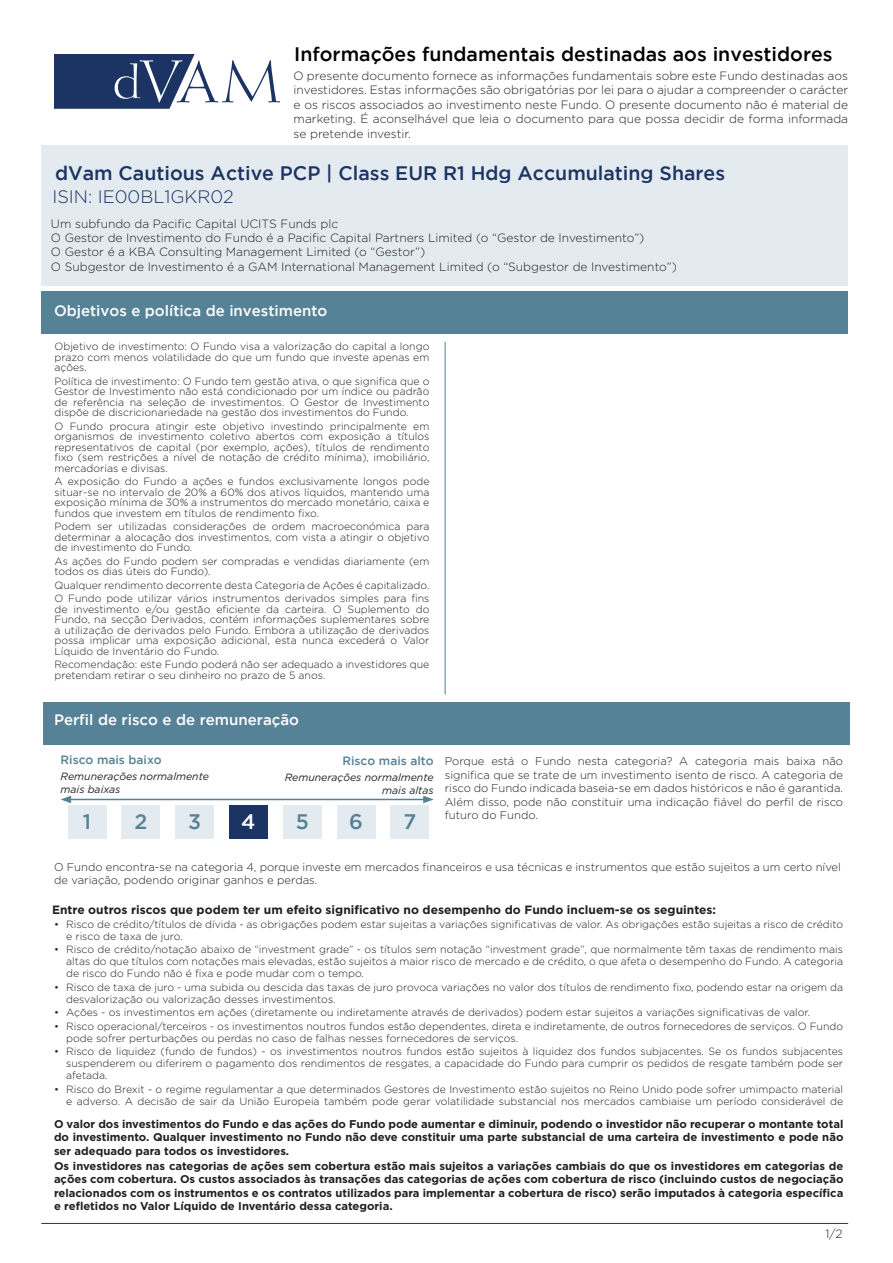
<style>
.page{position:relative;width:893px;height:1263px;background:#fff}
.page>*{position:absolute;margin:0;border:0;box-sizing:border-box;transform-origin:0 0}
.t1{font:500 21px "Gotham";color:#558297}
.t2{font:500 21px "Gotham";color:#fff}
.t3{font:500 19.5px "Gotham";color:#1b3463}
.t4{font:500 19.5px "Gotham";color:#000}
.t5{font:300 18px "Gotham";color:#1b3463}
.t6{font:500 15px "Gotham";color:#fff}
.t7{font:300 12px/14.4px "Gotham";color:#231f20;text-align:justify}
.t8{font:700 12px "Gotham";color:#231f20}
.t9{font:500 12px "Gotham";color:#528296}
.t10{font:700 11.25px/13.5px "Gotham";color:#231f20;text-align:justify}
.t11{font:300 11.25px/13.5px "Gotham";color:#231f20;text-align:justify}
.t12{font:300 10.5px/10.5px "Gotham";color:#231f20;text-align:justify}
.t13{font:italic 10.5px/12.6px "Gotham";color:#231f20}
</style>
<div class="page">
<div style="left:41px;top:145px;width:807px;height:141px;background:#e3eaf0"></div>
<div style="left:43px;top:702px;width:806px;height:42px;background:#558297"></div>
<hr style="left:41px;top:1223px;width:807px;height:1px;background:#1b3463">
<svg style="left:54px;top:54px;width:226px;height:55px"></svg>
<div style="left:41px;top:292px;width:807px;height:42px;background:#558297"></div>
<hr style="left:445px;top:342px;width:1px;height:352px;background:#528296">
<div style="left:68px;top:805px;width:38px;height:34px;background:#e3eaf0"></div>
<div style="left:122px;top:805px;width:38px;height:34px;background:#e3eaf0"></div>
<div style="left:176px;top:805px;width:38px;height:34px;background:#e3eaf0"></div>
<div style="left:229px;top:805px;width:39px;height:34px;background:#1b3463"></div>
<div style="left:283px;top:805px;width:38px;height:34px;background:#e3eaf0"></div>
<div style="left:337px;top:805px;width:38px;height:34px;background:#e3eaf0"></div>
<div style="left:391px;top:805px;width:38px;height:34px;background:#e3eaf0"></div>
<hr style="left:69px;top:799px;width:356px;height:1px;background:#528296">
<svg style="left:61px;top:796px;width:10px;height:7px"></svg>
<svg style="left:423px;top:796px;width:11px;height:7px"></svg>
<p class="t4" style="left:294px;top:43px;width:540px">Informações fundamentais destinadas aos investidores</p>
<p class="t7" style="left:294px;top:68px;width:556px">O presente documento fornece as informações fundamentais sobre este Fundo destinadas aos investidores. Estas informações são obrigatórias por lei para o ajudar a compreender o carácter e os riscos associados ao investimento neste Fundo. O presente documento não é material de marketing. É aconselhável que leia o documento para que possa decidir de forma informada se pretende investir.</p>
<p class="t3" style="left:55px;top:162px;width:672px">dVam Cautious Active PCP | Class EUR R1 Hdg Accumulating Shares</p>
<p class="t5" style="left:52px;top:186px;width:183px">ISIN: IE00BL1GKR02</p>
<p class="t7" style="left:51px;top:216px;width:289px">Um subfundo da Pacific Capital UCITS Funds plc</p>
<p class="t7" style="left:51px;top:230px;width:595px">O Gestor de Investimento do Fundo é a Pacific Capital Partners Limited (o “Gestor de Investimento”)</p>
<p class="t7" style="left:51px;top:245px;width:376px">O Gestor é a KBA Consulting Management Limited (o “Gestor”)</p>
<p class="t7" style="left:51px;top:259px;width:628px">O Subgestor de Investimento é a GAM International Management Limited (o “Subgestor de Investimento”)</p>
<p class="t6" style="left:54px;top:302px;width:275px">Objetivos e política de investimento</p>
<p class="t12" style="left:54px;top:341px;width:376px">Objetivo de investimento: O Fundo visa a valorização do capital a longo prazo com menos volatilidade do que um fundo que investe apenas em ações.</p>
<p class="t12" style="left:54px;top:375px;width:376px">Política de investimento: O Fundo tem gestão ativa, o que significa que o Gestor de Investimento não está condicionado por um índice ou padrão de referência na seleção de investimentos. O Gestor de Investimento dispõe de discricionariedade na gestão dos investimentos do Fundo.</p>
<p class="t12" style="left:54px;top:420px;width:376px">O Fundo procura atingir este objetivo investindo principalmente em organismos de investimento coletivo abertos com exposição a títulos representativos de capital (por exemplo, ações), títulos de rendimento fixo (sem restrições a nível de notação de crédito mínima), imobiliário, mercadorias e divisas.</p>
<p class="t12" style="left:54px;top:476px;width:376px">A exposição do Fundo a ações e fundos exclusivamente longos pode situar-se no intervalo de 20% a 60% dos ativos líquidos, mantendo uma exposição mínima de 30% a instrumentos do mercado monetário, caixa e fundos que investem em títulos de rendimento fixo.</p>
<p class="t12" style="left:54px;top:521px;width:376px">Podem ser utilizadas considerações de ordem macroeconómica para determinar a alocação dos investimentos, com vista a atingir o objetivo de investimento do Fundo.</p>
<p class="t12" style="left:54px;top:555px;width:376px">As ações do Fundo podem ser compradas e vendidas diariamente (em todos os dias úteis do Fundo).</p>
<p class="t12" style="left:54px;top:579px;width:376px">Qualquer rendimento decorrente desta Categoria de Ações é capitalizado.</p>
<p class="t12" style="left:54px;top:593px;width:376px">O Fundo pode utilizar vários instrumentos derivados simples para fins de investimento e/ou gestão eficiente da carteira. O Suplemento do Fundo, na secção Derivados, contém informações suplementares sobre a utilização de derivados pelo Fundo. Embora a utilização de derivados possa implicar uma exposição adicional, esta nunca excederá o Valor Líquido de Inventário do Fundo.</p>
<p class="t12" style="left:54px;top:659px;width:376px">Recomendação: este Fundo poderá não ser adequado a investidores que pretendam retirar o seu dinheiro no prazo de 5 anos.</p>
<p class="t6" style="left:54px;top:711px;width:247px">Perfil de risco e de remuneração</p>
<p class="t9" style="left:61px;top:753px;width:103px">Risco mais baixo</p>
<p class="t9" style="left:342px;top:754px;width:93px">Risco mais alto</p>
<p class="t13" style="left:61px;top:770px;width:150px">Remunerações normalmente mais baixas</p>
<p class="t13" style="left:285px;top:771px;width:151px;text-align:right">Remunerações normalmente mais altas</p>
<p class="t1" style="left:83px;top:810px;width:10px">1</p>
<p class="t1" style="left:134px;top:810px;width:14px">2</p>
<p class="t1" style="left:188px;top:810px;width:14px">3</p>
<p class="t2" style="left:241px;top:810px;width:16px">4</p>
<p class="t1" style="left:296px;top:810px;width:15px">5</p>
<p class="t1" style="left:349px;top:810px;width:15px">6</p>
<p class="t1" style="left:403px;top:810px;width:14px">7</p>
<p class="t11" style="left:445px;top:754px;width:400px">Porque está o Fundo nesta categoria? A categoria mais baixa não significa que se trate de um investimento isento de risco. A categoria de risco do Fundo indicada baseia-se em dados históricos e não é garantida.<br>Além disso, pode não constituir uma indicação fiável do perfil de risco futuro do Fundo.</p>
<p class="t11" style="left:54px;top:860px;width:788px">O Fundo encontra-se na categoria 4, porque investe em mercados financeiros e usa técnicas e instrumentos que estão sujeitos a um certo nível de variação, podendo originar ganhos e perdas.</p>
<p class="t8" style="left:52px;top:903px;width:665px">Entre outros riscos que podem ter um efeito significativo no desempenho do Fundo incluem-se os seguintes:</p>
<p class="t12" style="left:66px;top:918px;width:778px;line-height:12px;text-indent:-12px">• Risco de crédito/títulos de dívida - as obrigações podem estar sujeitas a variações significativas de valor. As obrigações estão sujeitas a risco de crédito e risco de taxa de juro.</p>
<p class="t12" style="left:66px;top:943px;width:778px;line-height:12px;text-indent:-12px">• Risco de crédito/notação abaixo de “investment grade” - os títulos sem notação “investment grade”, que normalmente têm taxas de rendimento mais altas do que títulos com notações mais elevadas, estão sujeitos a maior risco de mercado e de crédito, o que afeta o desempenho do Fundo. A categoria de risco do Fundo não é fixa e pode mudar com o tempo.</p>
<p class="t12" style="left:66px;top:981px;width:778px;line-height:12px;text-indent:-12px">• Risco de taxa de juro - uma subida ou descida das taxas de juro provoca variações no valor dos títulos de rendimento fixo, podendo estar na origem da desvalorização ou valorização desses investimentos.</p>
<p class="t12" style="left:54px;top:1007px;width:757px">• Ações - os investimentos em ações (diretamente ou indiretamente através de derivados) podem estar sujeitos a variações significativas de valor.</p>
<p class="t12" style="left:66px;top:1020px;width:778px;line-height:12px;text-indent:-12px">• Risco operacional/terceiros - os investimentos noutros fundos estão dependentes, direta e indiretamente, de outros fornecedores de serviços. O Fundo pode sofrer perturbações ou perdas no caso de falhas nesses fornecedores de serviços.</p>
<p class="t12" style="left:66px;top:1045px;width:778px;line-height:12px;text-indent:-12px">• Risco de liquidez (fundo de fundos) - os investimentos noutros fundos estão sujeitos à liquidez dos fundos subjacentes. Se os fundos subjacentes suspenderem ou diferirem o pagamento dos rendimentos de resgates, a capacidade do Fundo para cumprir os pedidos de resgate também pode ser afetada.</p>
<p class="t12" style="left:54px;top:1083px;width:790px;line-height:12px;text-align:right">• Risco do Brexit - o regime regulamentar a que determinados Gestores de Investimento estão sujeitos no Reino Unido pode sofrer umimpacto material e adverso. A decisão de sair da União Europeia também pode gerar volatilidade substancial nos mercados cambiaise um período considerável de</p>
<p class="t10" style="left:54px;top:1116px;width:791px">O valor dos investimentos do Fundo e das ações do Fundo pode aumentar e diminuir, podendo o investidor não recuperar o montante total do investimento. Qualquer investimento no Fundo não deve constituir uma parte substancial de uma carteira de investimento e pode não ser adequado para todos os investidores.</p>
<p class="t10" style="left:54px;top:1158px;width:791px">Os investidores nas categorias de ações sem cobertura estão mais sujeitos a variações cambiais do que os investidores em categorias de ações com cobertura. Os custos associados às transações das categorias de ações com cobertura de risco (incluindo custos de negociação relacionados com os instrumentos e os contratos utilizados para implementar a cobertura de risco) serão imputados à categoria específica e refletidos no Valor Líquido de Inventário dessa categoria.</p>
<p class="t7" style="left:826px;top:1226px;width:18px">1/2</p>
</div>
